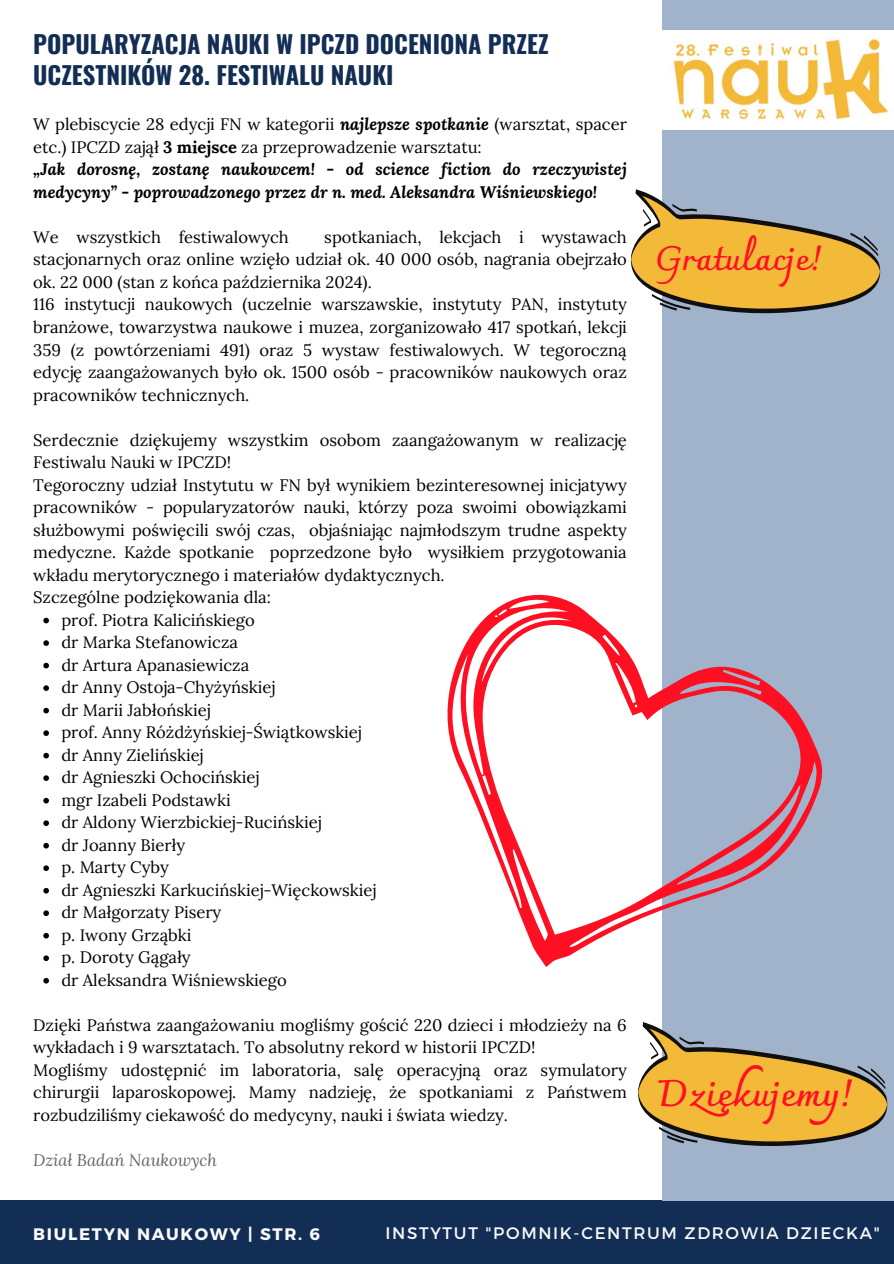
<style>
.page{position:relative;width:894px;height:1264px;background:#fff}
.page>*{position:absolute;margin:0;border:0;box-sizing:border-box;transform-origin:0 0}
.t1{font:700 37.05px "Charmonman";color:#fe1022}
.t2{font:700 34.05px "Charmonman";color:#fe1022}
.t3{font:700 24.45px/30.3px "Oswald";color:#132e54}
.t4{font:16.65px "Montserrat";letter-spacing:.1em;color:#fafafa}
.t5{font:700 16.65px "Montserrat";letter-spacing:.1em;color:#fafafa}
.t6{font:16.5px/22.5px "Lora";color:#000;text-align:justify}
.t7{font:italic 700 16.5px/22.5px "Lora";color:#000}
.t8{font:italic 16.5px "Lora";color:#646869}
.s1{font-weight:700;font-style:italic}
.s2{font-weight:700}
</style>
<div class="page">
<div style="left:0;top:1199px;width:893px;height:64px;background:#132e54"></div>
<div style="left:662px;top:0;width:231px;height:1200px;background:#a0b3cb"></div>
<svg style="left:43px;top:617px;width:6px;height:6px"></svg>
<svg style="left:43px;top:640px;width:6px;height:6px"></svg>
<svg style="left:43px;top:662px;width:6px;height:6px"></svg>
<svg style="left:43px;top:685px;width:6px;height:6px"></svg>
<svg style="left:43px;top:707px;width:6px;height:6px"></svg>
<svg style="left:43px;top:730px;width:6px;height:6px"></svg>
<svg style="left:43px;top:752px;width:6px;height:6px"></svg>
<svg style="left:43px;top:775px;width:6px;height:6px"></svg>
<svg style="left:43px;top:797px;width:6px;height:6px"></svg>
<svg style="left:43px;top:820px;width:6px;height:6px"></svg>
<svg style="left:43px;top:842px;width:6px;height:6px"></svg>
<svg style="left:43px;top:865px;width:6px;height:6px"></svg>
<svg style="left:43px;top:887px;width:6px;height:6px"></svg>
<svg style="left:43px;top:910px;width:6px;height:6px"></svg>
<svg style="left:43px;top:932px;width:6px;height:6px"></svg>
<svg style="left:43px;top:955px;width:6px;height:6px"></svg>
<svg style="left:43px;top:978px;width:6px;height:5px"></svg>
<svg style="left:447px;top:594px;width:376px;height:373px"></svg>
<img style="left:662px;top:30px;width:231px;height:99px">
<svg style="left:630px;top:189px;width:250px;height:125px"></svg>
<svg style="left:638px;top:1022px;width:249px;height:124px"></svg>
<p class="t3" style="left:33px;top:28px;width:516px">POPULARYZACJA NAUKI W IPCZD DOCENIONA PRZEZ<br>UCZESTNIKÓW 28. FESTIWALU NAUKI</p>
<p class="t6" style="left:33px;top:113px;width:595px">W plebiscycie 28 edycji FN w kategorii <span class="s1">najlepsze spotkanie</span> (warsztat, spacer etc.) IPCZD zajął <span class="s2">3 miejsce</span> za przeprowadzenie warsztatu:</p>
<p class="t7" style="left:33px;top:158px;width:595px">„Jak dorosnę, zostanę naukowcem! - od science fiction do rzeczywistej medycyny” - poprowadzonego przez dr n. med. Aleksandra Wiśniewskiego!</p>
<h2 class="t6" style="left:33px;top:226px;width:257px">We wszystkich festiwalowych</h2>
<h2 class="t6" style="left:33px;top:226px;width:595px;text-indent:291px">spotkaniach, lekcjach i wystawach stacjonarnych oraz online wzięło udział ok. 40 000 osób, nagrania obejrzało ok. 22 000 (stan z końca października 2024).</h2>
<p class="t6" style="left:33px;top:293px;width:595px">116 instytucji naukowych (uczelnie warszawskie, instytuty PAN, instytuty branżowe, towarzystwa naukowe i muzea, zorganizowało 417 spotkań, lekcji 359 (z powtórzeniami 491) oraz 5 wystaw festiwalowych. W tegoroczną edycję zaangażowanych było ok. 1500 osób - pracowników naukowych oraz pracowników technicznych.</p>
<p class="t6" style="left:33px;top:428px;width:595px">Serdecznie dziękujemy wszystkim osobom zaangażowanym w realizację<br>Festiwalu Nauki w IPCZD!</p>
<p class="t6" style="left:33px;top:473px;width:595px">Tegoroczny udział Instytutu w FN był wynikiem bezinteresownej inicjatywy pracowników - popularyzatorów nauki, którzy poza swoimi obowiązkami służbowymi poświęcili swój czas, objaśniając najmłodszym trudne aspekty medyczne. Każde spotkanie poprzedzone było wysiłkiem przygotowania wkładu merytorycznego i materiałów dydaktycznych.</p>
<p class="t6" style="left:33px;top:586px;width:239px">Szczególne podziękowania dla:</p>
<p class="t6" style="left:61px;top:608px;width:195px">prof. Piotra Kalicińskiego</p>
<p class="t6" style="left:61px;top:631px;width:178px">dr Marka Stefanowicza</p>
<p class="t6" style="left:61px;top:653px;width:189px">dr Artura Apanasiewicza</p>
<p class="t6" style="left:61px;top:676px;width:215px">dr Anny Ostoja-Chyżyńskiej</p>
<p class="t6" style="left:61px;top:698px;width:150px">dr Marii Jabłońskiej</p>
<p class="t6" style="left:61px;top:721px;width:301px">prof. Anny Różdżyńskiej-Świątkowskiej</p>
<p class="t6" style="left:61px;top:743px;width:143px">dr Anny Zielińskiej</p>
<p class="t6" style="left:61px;top:766px;width:199px">dr Agnieszki Ochocińskiej</p>
<p class="t6" style="left:61px;top:788px;width:171px">mgr Izabeli Podstawki</p>
<p class="t6" style="left:61px;top:811px;width:261px">dr Aldony Wierzbickiej-Rucińskiej</p>
<p class="t6" style="left:61px;top:833px;width:125px">dr Joanny Bierły</p>
<p class="t6" style="left:61px;top:856px;width:109px">p. Marty Cyby</p>
<p class="t6" style="left:61px;top:878px;width:316px">dr Agnieszki Karkucińskiej-Więckowskiej</p>
<p class="t6" style="left:61px;top:901px;width:161px">dr Małgorzaty Pisery</p>
<p class="t6" style="left:61px;top:923px;width:131px">p. Iwony Grząbki</p>
<p class="t6" style="left:61px;top:946px;width:131px">p. Doroty Gągały</p>
<p class="t6" style="left:61px;top:968px;width:227px">dr Aleksandra Wiśniewskiego</p>
<p class="t6" style="left:33px;top:1013px;width:595px">Dzięki Państwa zaangażowaniu mogliśmy gościć 220 dzieci i młodzieży na 6 wykładach i 9 warsztatach. To absolutny rekord w historii IPCZD!</p>
<p class="t6" style="left:33px;top:1058px;width:595px">Mogliśmy udostępnić im laboratoria, salę operacyjną oraz symulatory chirurgii laparoskopowej. Mamy nadzieję, że spotkaniami z Państwem rozbudziliśmy ciekawość do medycyny, nauki i świata wiedzy.</p>
<p class="t8" style="left:33px;top:1148px;width:185px">Dział Badań Naukowych</p>
<p class="t2" style="left:654px;top:238px;width:169px">Gratulacje!</p>
<h1 class="t1" style="left:657px;top:1071px;width:198px">Dziękujemy!</h1>
<p class="t5" style="left:33px;top:1222px;width:288px">BIULETYN NAUKOWY | STR. 6</p>
<p class="t4" style="left:385px;top:1222px;width:495px">INSTYTUT "POMNIK-CENTRUM ZDROWIA DZIECKA"</p>
</div>
